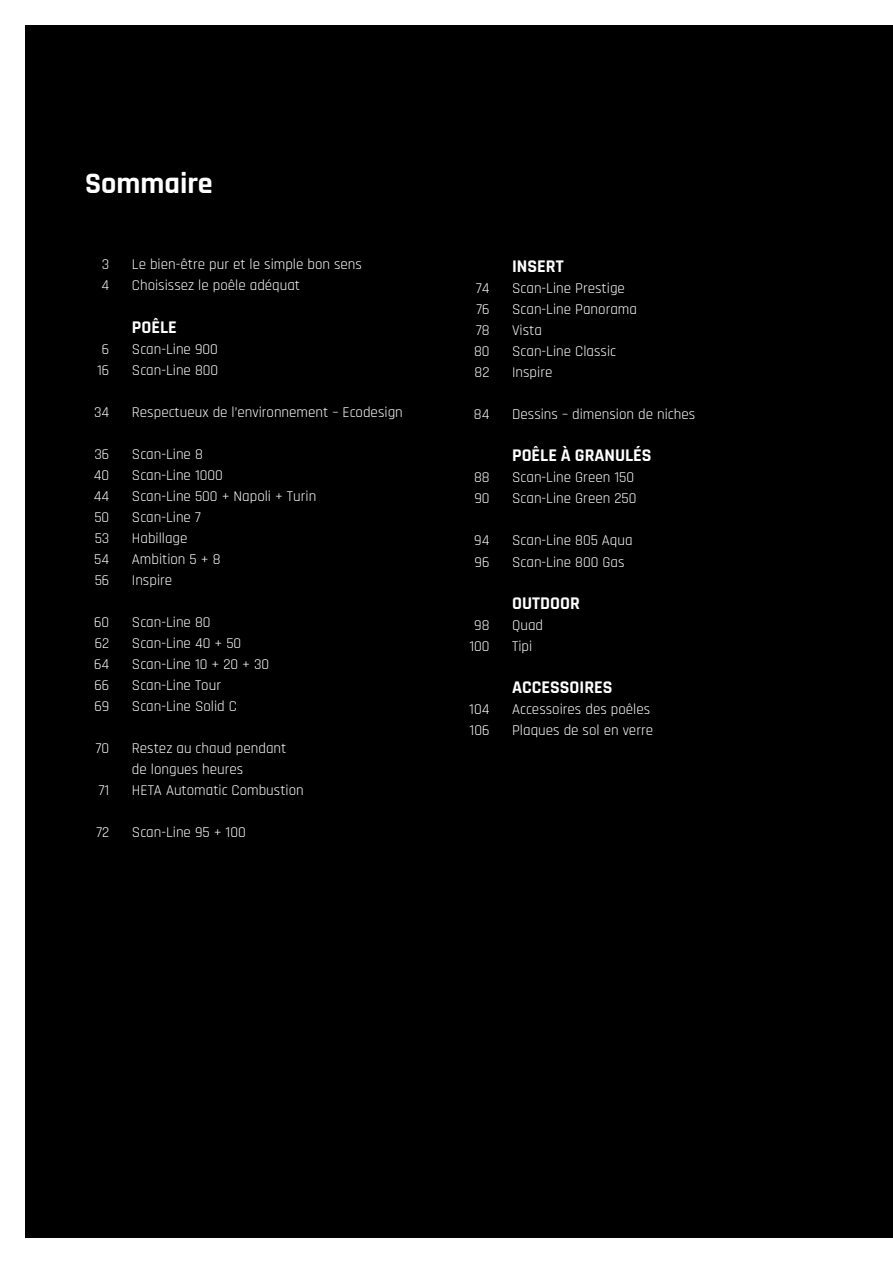
<style>
.page{position:relative;width:893px;height:1263px;background:#fff}
.page>*{position:absolute;margin:0;border:0;box-sizing:border-box;transform-origin:0 0}
.t1{font:700 30px "Rajdhani";color:#fff}
.t2{font:700 18px "Rajdhani";color:#fff}
.t3{font:15px/21px "Rajdhani";color:#fff}
</style>
<div class="page">
<div style="left:26px;top:26px;width:867px;height:1212px;background:#000"></div>
<h1 class="t1" style="left:85px;top:165px;width:129px">Sommaire</h1>
<p class="t3" style="left:102px;top:255px;width:9px">3</p>
<p class="t3" style="left:132px;top:255px;width:232px">Le bien-être pur et le simple bon sens</p>
<p class="t3" style="left:102px;top:276px;width:9px">4</p>
<p class="t3" style="left:132px;top:276px;width:170px">Choisissez le poêle adéquat</p>
<p class="t2" style="left:132px;top:316px;width:46px">POÊLE</p>
<p class="t3" style="left:102px;top:339px;width:9px">6</p>
<p class="t3" style="left:132px;top:339px;width:87px">Scan-Line 900</p>
<p class="t3" style="left:97px;top:360px;width:14px">16</p>
<p class="t3" style="left:132px;top:360px;width:88px">Scan-Line 800</p>
<p class="t3" style="left:94px;top:402px;width:17px">34</p>
<p class="t3" style="left:132px;top:402px;width:272px">Respectueux de l’environnement – Ecodesign</p>
<p class="t3" style="left:94px;top:444px;width:16px">36</p>
<p class="t3" style="left:132px;top:444px;width:72px">Scan-Line 8</p>
<p class="t3" style="left:94px;top:465px;width:17px">40</p>
<p class="t3" style="left:132px;top:465px;width:93px">Scan-Line 1000</p>
<p class="t3" style="left:94px;top:486px;width:17px">44</p>
<p class="t3" style="left:132px;top:486px;width:186px">Scan-Line 500 + Napoli + Turin</p>
<p class="t3" style="left:94px;top:507px;width:16px">50</p>
<p class="t3" style="left:132px;top:507px;width:70px">Scan-Line 7</p>
<p class="t3" style="left:95px;top:528px;width:16px">53</p>
<p class="t3" style="left:132px;top:528px;width:57px">Habillage</p>
<p class="t3" style="left:94px;top:549px;width:17px">54</p>
<p class="t3" style="left:132px;top:549px;width:90px">Ambition 5 + 8</p>
<p class="t3" style="left:95px;top:570px;width:16px">56</p>
<p class="t3" style="left:132px;top:570px;width:42px">Inspire</p>
<p class="t3" style="left:94px;top:612px;width:17px">60</p>
<p class="t3" style="left:132px;top:612px;width:80px">Scan-Line 80</p>
<p class="t3" style="left:95px;top:633px;width:16px">62</p>
<p class="t3" style="left:132px;top:633px;width:111px">Scan-Line 40 + 50</p>
<p class="t3" style="left:94px;top:654px;width:17px">64</p>
<p class="t3" style="left:132px;top:654px;width:139px">Scan-Line 10 + 20 + 30</p>
<p class="t3" style="left:94px;top:675px;width:16px">66</p>
<p class="t3" style="left:132px;top:675px;width:91px">Scan-Line Tour</p>
<p class="t3" style="left:94px;top:696px;width:16px">69</p>
<p class="t3" style="left:132px;top:696px;width:106px">Scan-Line Solid C</p>
<p class="t3" style="left:96px;top:738px;width:15px">70</p>
<p class="t3" style="left:132px;top:738px;width:156px">Restez au chaud pendant de longues heures</p>
<p class="t3" style="left:99px;top:780px;width:12px">71</p>
<p class="t3" style="left:132px;top:780px;width:173px">HETA Automatic Combustion</p>
<p class="t3" style="left:96px;top:822px;width:14px">72</p>
<p class="t3" style="left:132px;top:822px;width:115px">Scan-Line 95 + 100</p>
<p class="t2" style="left:512px;top:255px;width:53px">INSERT</p>
<p class="t3" style="left:476px;top:278px;width:15px">74</p>
<p class="t3" style="left:512px;top:278px;width:114px">Scan-Line Prestige</p>
<p class="t3" style="left:476px;top:299px;width:15px">76</p>
<p class="t3" style="left:512px;top:299px;width:126px">Scan-Line Panorama</p>
<p class="t3" style="left:476px;top:320px;width:15px">78</p>
<p class="t3" style="left:512px;top:320px;width:31px">Vista</p>
<p class="t3" style="left:474px;top:341px;width:17px">80</p>
<p class="t3" style="left:512px;top:341px;width:105px">Scan-Line Classic</p>
<p class="t3" style="left:475px;top:362px;width:16px">82</p>
<p class="t3" style="left:512px;top:362px;width:42px">Inspire</p>
<p class="t3" style="left:474px;top:405px;width:17px">84</p>
<p class="t3" style="left:512px;top:405px;width:185px">Dessins – dimension de niches</p>
<p class="t2" style="left:512px;top:445px;width:141px">POÊLE À GRANULÉS</p>
<p class="t3" style="left:474px;top:468px;width:17px">88</p>
<p class="t3" style="left:512px;top:468px;width:123px">Scan-Line Green 150</p>
<p class="t3" style="left:474px;top:489px;width:17px">90</p>
<p class="t3" style="left:512px;top:489px;width:126px">Scan-Line Green 250</p>
<p class="t3" style="left:474px;top:531px;width:17px">94</p>
<p class="t3" style="left:512px;top:531px;width:122px">Scan-Line 805 Aqua</p>
<p class="t3" style="left:475px;top:552px;width:16px">96</p>
<p class="t3" style="left:512px;top:552px;width:114px">Scan-Line 800 Gas</p>
<p class="t2" style="left:512px;top:592px;width:69px">OUTDOOR</p>
<p class="t3" style="left:474px;top:615px;width:17px">98</p>
<p class="t3" style="left:512px;top:615px;width:33px">Quad</p>
<p class="t3" style="left:469px;top:636px;width:22px">100</p>
<p class="t3" style="left:512px;top:636px;width:22px">Tipi</p>
<p class="t2" style="left:512px;top:676px;width:102px">ACCESSOIRES</p>
<p class="t3" style="left:469px;top:699px;width:22px">104</p>
<p class="t3" style="left:512px;top:699px;width:140px">Accessoires des poêles</p>
<p class="t3" style="left:470px;top:720px;width:21px">106</p>
<p class="t3" style="left:512px;top:720px;width:143px">Plaques de sol en verre</p>
</div>
